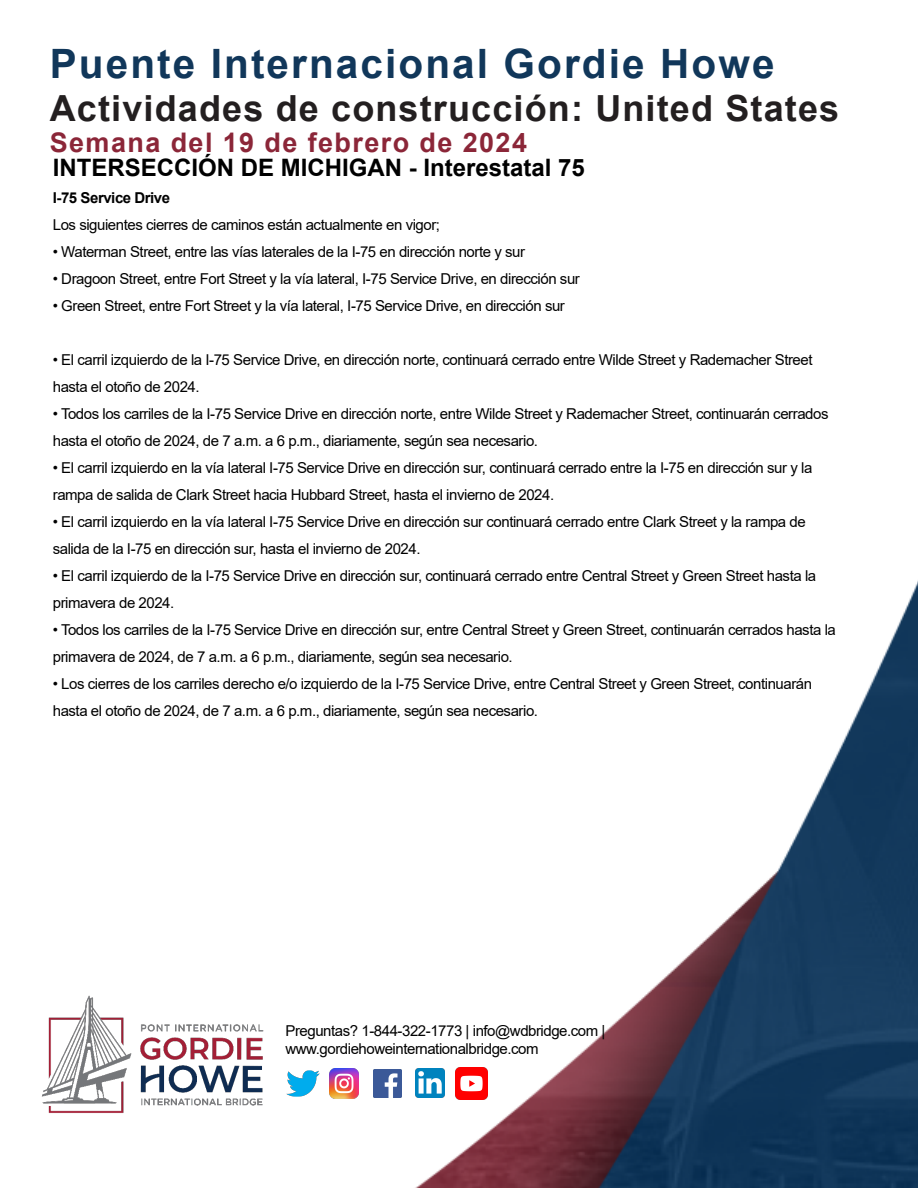
<style>
.page{position:relative;width:918px;height:1188px;background:#fff}
.page>*{position:absolute;margin:0;border:0;box-sizing:border-box;transform-origin:0 0}
.t1{font:700 40.5px "Arial";letter-spacing:.05em;color:#11375a}
.t2{font:700 36px "Arial";letter-spacing:.03em;color:#231f20}
.t3{font:700 27px "Arial";letter-spacing:.05em;color:#8b2638}
.t4{font:700 24px "Arial";color:#000}
.t5{font:15px/27px "Arial";letter-spacing:-.03em;color:#000}
.t6{font:700 15px "Arial";letter-spacing:-.03em;color:#000}
</style>
<div class="page">
<img style="left:332px;top:580px;width:586px;height:608px">
<img style="left:286px;top:1070px;width:34px;height:27px">
<img style="left:373px;top:1069px;width:28px;height:28px">
<img style="left:416px;top:1069px;width:28px;height:29px">
<img style="left:455px;top:1067px;width:32px;height:32px">
<img style="left:329px;top:1068px;width:30px;height:30px">
<img style="left:41px;top:995px;width:223px;height:118px">
<h1 class="t1" style="left:50px;top:35px;width:726px">Puente Internacional Gordie Howe</h1>
<h2 class="t2" style="left:50px;top:83px;width:791px">Actividades de construcción: United States</h2>
<h3 class="t3" style="left:50px;top:124px;width:479px">Semana del 19 de febrero de 2024</h3>
<h3 class="t4" style="left:53px;top:150px;width:534px">INTERSECCIÓN DE MICHIGAN - Interestatal 75</h3>
<p class="t6" style="left:53px;top:187px;width:119px">I-75 Service Drive</p>
<p class="t5" style="left:53px;top:211px;width:389px">Los siguientes cierres de caminos están actualmente en vigor;</p>
<p class="t5" style="left:53px;top:238px;width:474px">• Waterman Street, entre las vías laterales de la I-75 en dirección norte y sur</p>
<p class="t5" style="left:53px;top:265px;width:529px">• Dragoon Street, entre Fort Street y la vía lateral, I-75 Service Drive, en dirección sur</p>
<p class="t5" style="left:53px;top:292px;width:514px">• Green Street, entre Fort Street y la vía lateral, I-75 Service Drive, en dirección sur</p>
<p class="t5" style="left:53px;top:346px;width:761px">• El carril izquierdo de la I-75 Service Drive, en dirección norte, continuará cerrado entre Wilde Street y Rademacher Street hasta el otoño de 2024.</p>
<p class="t5" style="left:53px;top:400px;width:777px">• Todos los carriles de la I-75 Service Drive en dirección norte, entre Wilde Street y Rademacher Street, continuarán cerrados hasta el otoño de 2024, de 7 a.m. a 6 p.m., diariamente, según sea necesario.</p>
<p class="t5" style="left:53px;top:454px;width:761px">• El carril izquierdo en la vía lateral I-75 Service Drive en dirección sur, continuará cerrado entre la I-75 en dirección sur y la rampa de salida de Clark Street hacia Hubbard Street, hasta el invierno de 2024.</p>
<p class="t5" style="left:53px;top:508px;width:755px">• El carril izquierdo en la vía lateral I-75 Service Drive en dirección sur continuará cerrado entre Clark Street y la rampa de salida de la I-75 en dirección sur, hasta el invierno de 2024.</p>
<p class="t5" style="left:53px;top:562px;width:765px">• El carril izquierdo de la I-75 Service Drive en dirección sur, continuará cerrado entre Central Street y Green Street hasta la primavera de 2024.</p>
<p class="t5" style="left:53px;top:616px;width:785px">• Todos los carriles de la I-75 Service Drive en dirección sur, entre Central Street y Green Street, continuarán cerrados hasta la primavera de 2024, de 7 a.m. a 6 p.m., diariamente, según sea necesario.</p>
<p class="t5" style="left:53px;top:670px;width:761px">• Los cierres de los carriles derecho e/o izquierdo de la I-75 Service Drive, entre Central Street y Green Street, continuarán hasta el otoño de 2024, de 7 a.m. a 6 p.m., diariamente, según sea necesario.</p>
<p class="t5" style="left:286px;top:1022px;width:321px;line-height:18px">Preguntas? 1-844-322-1773 | info@wdbridge.com | www.gordiehoweinternationalbridge.com</p>
</div>
